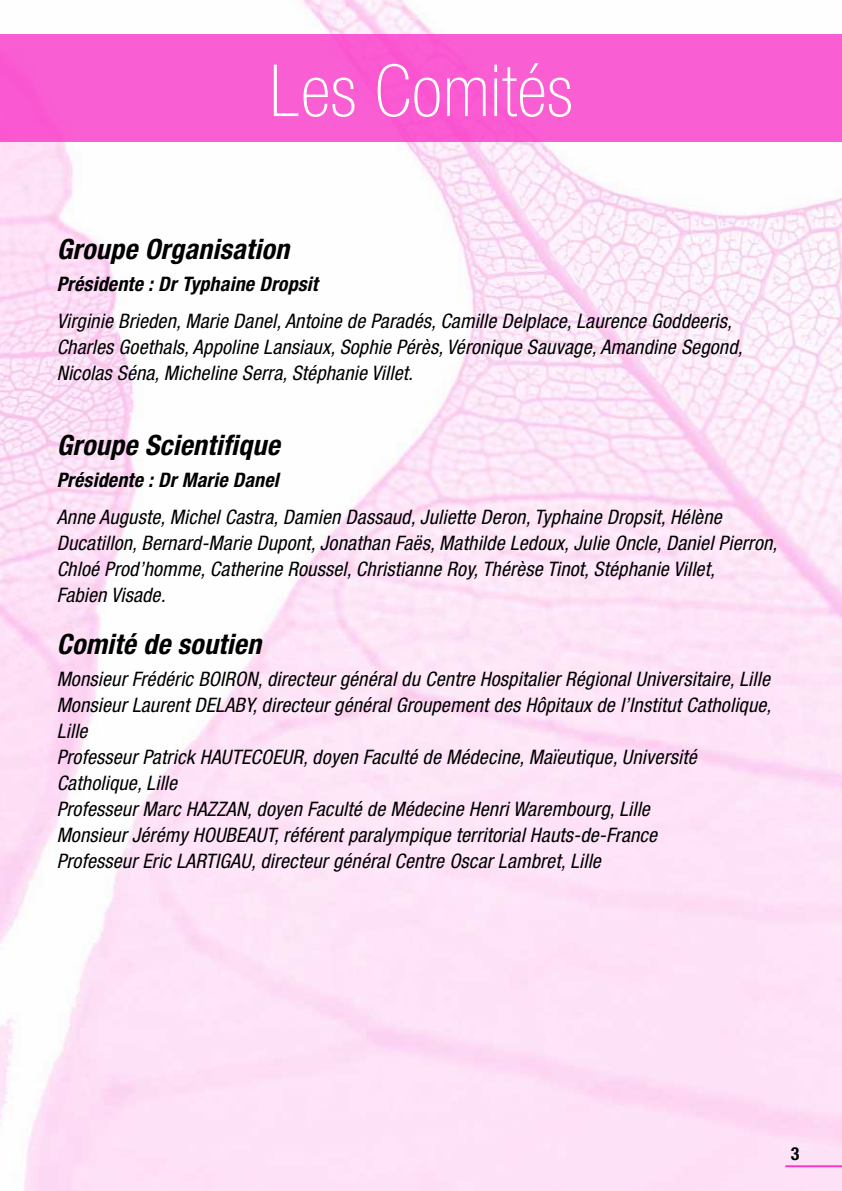
<style>
.page{position:relative;width:842px;height:1191px;background:#fff}
.page>*{position:absolute;margin:0;border:0;box-sizing:border-box;transform-origin:0 0}
.t1{font:100 condensed 72px "Helvetica Neue LT Std";letter-spacing:.01em;color:#fff}
.t2{font:italic 700 condensed 28px "Helvetica Neue LT Std";letter-spacing:.01em;color:#000}
.t3{font:italic condensed 20px/26px "Helvetica Neue LT Std";letter-spacing:.01em;color:#000}
.t4{font:italic 700 condensed 20px "Helvetica Neue LT Std";letter-spacing:.01em;color:#000}
.t5{font:700 condensed 18px "Helvetica Neue LT Std";color:#000}
</style>
<div class="page">
<img style="left:0;top:0;width:842px;height:1191px">
<div style="left:0;top:34px;width:842px;height:108px;background:#fa5ed3"></div>
<hr style="left:785px;top:1165px;width:57px;height:2px;background:#fa36c9">
<p class="t1" style="left:269px;top:50px;width:305px">Les Comités</p>
<p class="t2" style="left:57px;top:232px;width:234px">Groupe Organisation</p>
<p class="t4" style="left:57px;top:271px;width:263px">Présidente : Dr Typhaine Dropsit</p>
<p class="t3" style="left:57px;top:308px;width:687px">Virginie Brieden, Marie Danel, Antoine de Paradés, Camille Delplace, Laurence Goddeeris,<br>Charles Goethals, Appoline Lansiaux, Sophie Pérès, Véronique Sauvage, Amandine Segond,<br>Nicolas Séna, Micheline Serra, Stéphanie Villet.</p>
<p class="t2" style="left:57px;top:428px;width:224px">Groupe Scientifique</p>
<p class="t4" style="left:57px;top:467px;width:224px">Présidente : Dr Marie Danel</p>
<p class="t3" style="left:57px;top:504px;width:722px">Anne Auguste, Michel Castra, Damien Dassaud, Juliette Deron, Typhaine Dropsit, Hélène Ducatillon, Bernard-Marie Dupont, Jonathan Faës, Mathilde Ledoux, Julie Oncle, Daniel Pierron, Chloé Prod’homme, Catherine Roussel, Christianne Roy, Thérèse Tinot, Stéphanie Villet,<br>Fabien Visade.</p>
<p class="t2" style="left:57px;top:627px;width:206px">Comité de soutien</p>
<p class="t3" style="left:57px;top:666px;width:715px">Monsieur Frédéric BOIRON, directeur général du Centre Hospitalier Régional Universitaire, Lille</p>
<p class="t3" style="left:57px;top:692px;width:716px">Monsieur Laurent DELABY, directeur général Groupement des Hôpitaux de l’Institut Catholique,<br>Lille</p>
<p class="t3" style="left:57px;top:744px;width:641px">Professeur Patrick HAUTECOEUR, doyen Faculté de Médecine, Maïeutique, Université<br>Catholique, Lille</p>
<p class="t3" style="left:57px;top:796px;width:595px">Professeur Marc HAZZAN, doyen Faculté de Médecine Henri Warembourg, Lille</p>
<p class="t3" style="left:57px;top:822px;width:602px">Monsieur Jérémy HOUBEAUT, référent paralympique territorial Hauts-de-France</p>
<p class="t3" style="left:57px;top:848px;width:546px">Professeur Eric LARTIGAU, directeur général Centre Oscar Lambret, Lille</p>
<p class="t5" style="left:791px;top:1142px;width:10px">3</p>
</div>
